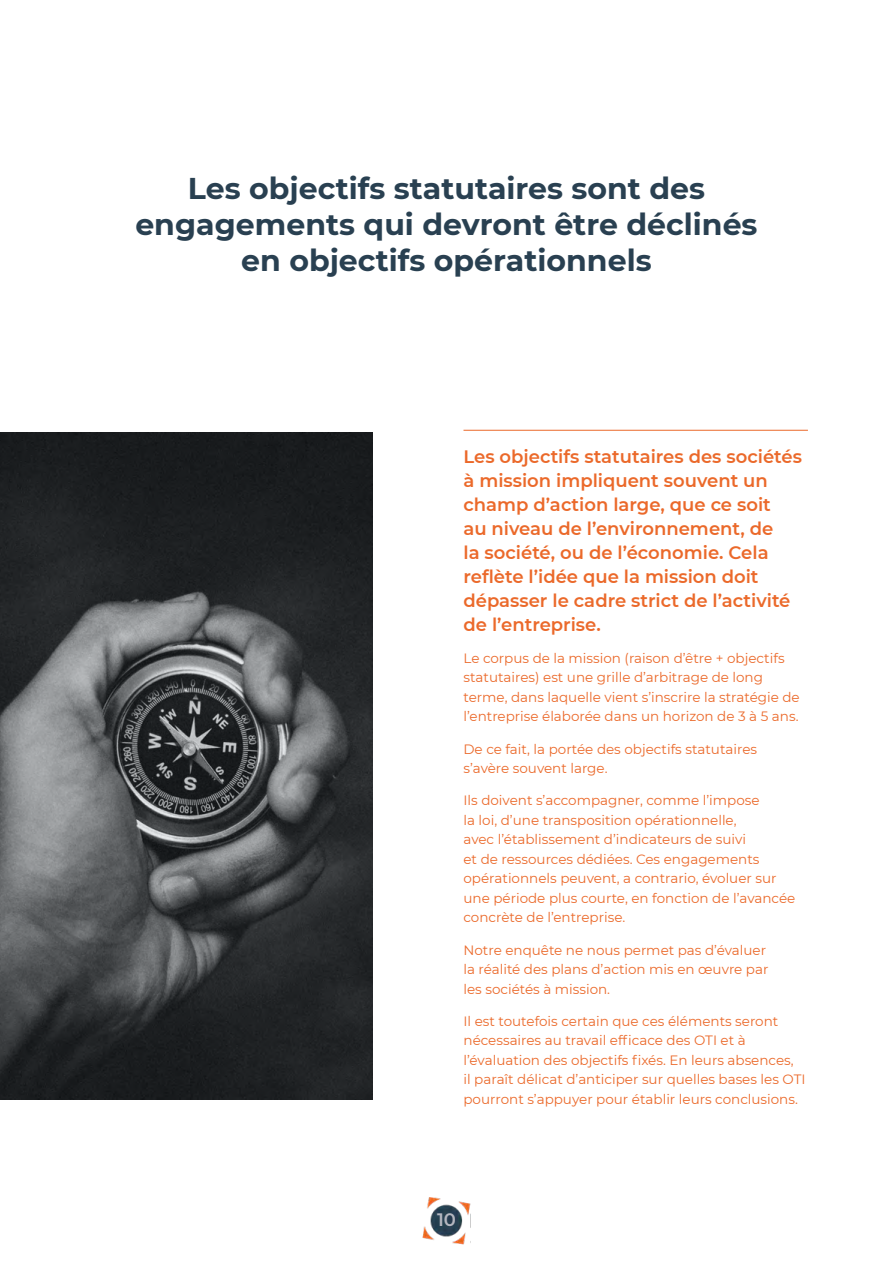
<style>
.page{position:relative;width:893px;height:1263px;background:#fff}
.page>*{position:absolute;margin:0;border:0;box-sizing:border-box;transform-origin:0 0}
.t1{font:700 30px/36px "Montserrat";color:#294051;text-align:center}
.t2{font:600 18px/24px "Montserrat";color:#eb692a}
.t3{font:600 18px "Montserrat";color:#b5b7c0}
.t4{font:13.5px/19.5px "Montserrat";color:#eb692a}
</style>
<div class="page">
<img style="left:422px;top:1197px;width:48px;height:48px">
<hr style="left:463px;top:430px;width:345px;height:1px;background:#eb692a">
<img style="left:0;top:432px;width:372px;height:667px">
<h1 class="t1" style="left:135px;top:169px;width:624px">Les objectifs statutaires sont des engagements qui devront être déclinés en objectifs opérationnels</h1>
<p class="t2" style="left:463px;top:443px;width:340px">Les objectifs statutaires des sociétés à mission impliquent souvent un champ d’action large, que ce soit<br>au niveau de l’environnement, de<br>la société, ou de l’économie. Cela reflète l’idée que la mission doit dépasser le cadre strict de l’activité de l’entreprise.</p>
<p class="t4" style="left:463px;top:648px;width:338px">Le corpus de la mission (raison d’être + objectifs statutaires) est une grille d’arbitrage de long terme, dans laquelle vient s’inscrire la stratégie de l’entreprise élaborée dans un horizon de 3 à 5 ans.</p>
<p class="t4" style="left:463px;top:738px;width:295px">De ce fait, la portée des objectifs statutaires s’avère souvent large.</p>
<p class="t4" style="left:463px;top:790px;width:333px">Ils doivent s’accompagner, comme l’impose<br>la loi, d’une transposition opérationnelle,<br>avec l’établissement d’indicateurs de suivi<br>et de ressources dédiées. Ces engagements opérationnels peuvent, a contrario, évoluer sur une période plus courte, en fonction de l’avancée concrète de l’entreprise.</p>
<p class="t4" style="left:463px;top:939px;width:306px">Notre enquête ne nous permet pas d’évaluer la réalité des plans d’action mis en œuvre par les sociétés à mission.</p>
<p class="t4" style="left:463px;top:1011px;width:344px">Il est toutefois certain que ces éléments seront nécessaires au travail efficace des OTI et à l’évaluation des objectifs fixés. En leurs absences,<br>il paraît délicat d’anticiper sur quelles bases les OTI pourront s’appuyer pour établir leurs conclusions.</p>
<h2 class="t3" style="left:437px;top:1207px;width:20px">10</h2>
</div>
